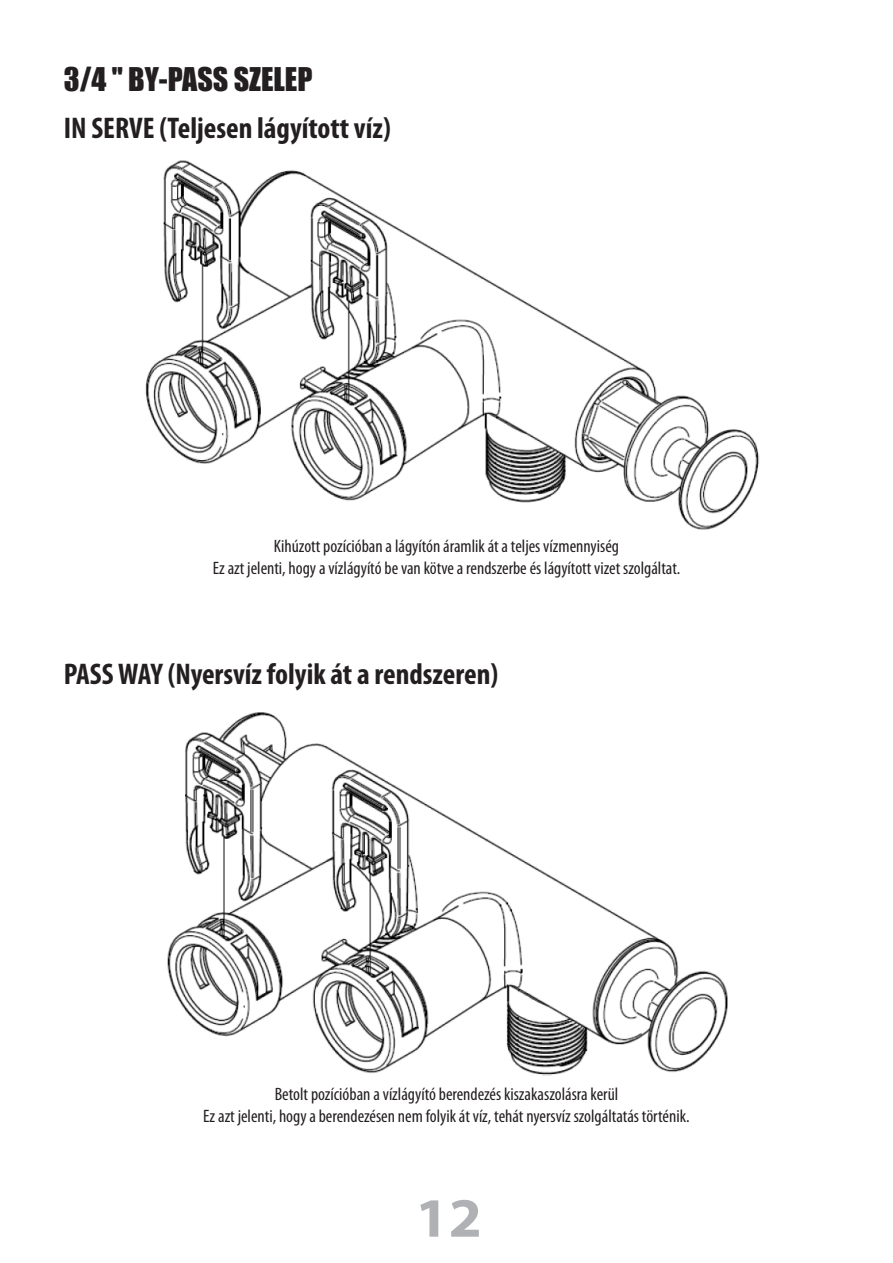
<style>
.page{position:relative;width:893px;height:1263px;background:#fff}
.page>*{position:absolute;margin:0;border:0;box-sizing:border-box;transform-origin:0 0}
.章{font:700 55.8px "Myriad Pro";color:#b0b1b5;scale:1.08 1}
.t1{font:700 condensed 30px "Myriad Pro";color:#231f20}
.二级标题{font:30px "Impact";color:#231f20}
.t2{font:condensed 18px "Myriad Pro";color:#231f20}
</style>
<div class="page">
<img style="left:145px;top:160px;width:615px;height:370px">
<img style="left:167px;top:712px;width:560px;height:364px">
<p class="二级标题" style="left:64px;top:56px;width:250px">3/4 " BY-PASS SZELEP</p>
<p class="t1" style="left:64px;top:111px;width:328px">IN SERVE (Teljesen lágyított víz)</p>
<p class="t2" style="left:274px;top:537px;width:347px">Kihúzott pozícióban a lágyítón áramlik át a teljes vízmennyiség</p>
<p class="t2" style="left:213px;top:558px;width:469px">Ez azt jelenti, hogy a vízlágyító be van kötve a rendszerbe és lágyított vizet szolgáltat.</p>
<p class="t1" style="left:64px;top:658px;width:436px">PASS WAY (Nyersvíz folyik át a rendszeren)</p>
<p class="t2" style="left:275px;top:1084px;width:345px">Betolt pozícióban a vízlágyító berendezés kiszakaszolásra kerül</p>
<p class="t2" style="left:203px;top:1106px;width:488px">Ez azt jelenti, hogy a berendezésen nem folyik át víz, tehát nyersvíz szolgáltatás történik.</p>
<p class="章" style="left:415px;top:1186px;width:63px">12</p>
</div>
